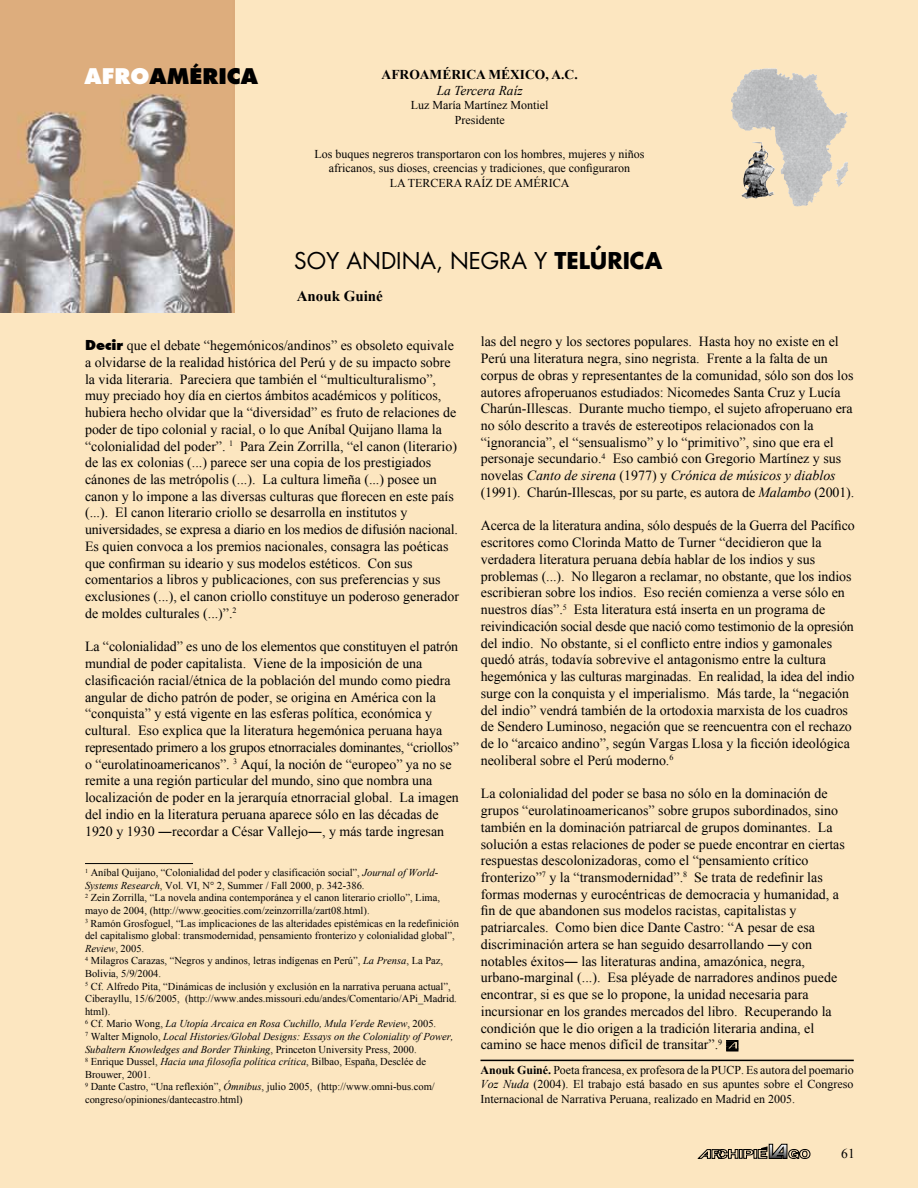
<style>
.page{position:relative;width:918px;height:1188px;background:#fce6c0}
.page>*{position:absolute;margin:0;border:0;box-sizing:border-box;transform-origin:0 0}
.t1{font:22.5px "Futura";color:#000}
.t2{font:800 21px "Futura";color:#000}
.t3{font:700 15px "Times New Roman";color:#000}
.t4{font:13.95px/16.8px "Times New Roman";color:#000}
.t5{font:700 13.5px "Times New Roman";color:#000}
.t6{font:italic 13.5px "Times New Roman";color:#000}
.t7{font:13.5px "Times New Roman";color:#000}
.t8{font:12px/14.4px "Times New Roman";color:#000;text-align:center}
.t9{font:10.5px/12.6px "Times New Roman";color:#000}
.s1{color:#fff}
.s2{font-weight:700}
.s3{font-family:"Futura BT";font-weight:900}
.s4{font-style:italic}
</style>
<div class="page">
<img style="left:0;top:0;width:235px;height:312px">
<img style="left:731px;top:68px;width:85px;height:139px">
<hr style="left:481px;top:1060px;width:373px;height:1px;background:#000">
<hr style="left:85px;top:863px;width:108px;height:1px;background:#000">
<svg style="left:698px;top:1144px;width:112px;height:15px"></svg>
<svg style="left:727px;top:1040px;width:11px;height:11px"></svg>
<h2 class="t2" style="left:85px;top:63px;width:175px"><span class="s1">AFRO</span>AMÉRICA</h2>
<p class="t5" style="left:382px;top:67px;width:198px">AFROAMÉRICA MÉXICO, A.C.</p>
<p class="t6" style="left:437px;top:83px;width:88px">La Tercera Raíz</p>
<p class="t8" style="left:411px;top:98px;width:139px">Luz María Martínez Montiel<br>Presidente</p>
<p class="t8" style="left:314px;top:147px;width:331px">Los buques negreros transportaron con los hombres, mujeres y niños africanos, sus dioses, creencias y tradiciones, que configuraron<br>LA TERCERA RAÍZ DE AMÉRICA</p>
<h1 class="t1" style="left:294px;top:245px;width:370px">SOY ANDINA, NEGRA Y <span class="s2">TELÚRICA</span></h1>
<p class="t3" style="left:297px;top:288px;width:88px">Anouk Guiné</p>
<p class="t4" style="left:85px;top:337px;width:376px"><span class="s3">Decir</span> que el debate “hegemónicos/andinos” es obsoleto equivale a olvidarse de la realidad histórica del Perú y de su impacto sobre la vida literaria. Pareciera que también el “multiculturalismo”, muy preciado hoy día en ciertos ámbitos académicos y políticos, hubiera hecho olvidar que la “diversidad” es fruto de relaciones de poder de tipo colonial y racial, o lo que Aníbal Quijano llama la “colonialidad del poder”. <sup>1</sup> Para Zein Zorrilla, “el canon (literario) de las ex colonias (...) parece ser una copia de los prestigiados cánones de las metrópolis (...). La cultura limeña (...) posee un canon y lo impone a las diversas culturas que florecen en este país (...). El canon literario criollo se desarrolla en institutos y universidades, se expresa a diario en los medios de difusión nacional.<br>Es quien convoca a los premios nacionales, consagra las poéticas que confirman su ideario y sus modelos estéticos. Con sus comentarios a libros y publicaciones, con sus preferencias y sus exclusiones (...), el canon criollo constituye un poderoso generador de moldes culturales (...)”.<sup>2</sup></p>
<p class="t4" style="left:85px;top:638px;width:375px">La “colonialidad” es uno de los elementos que constituyen el patrón mundial de poder capitalista. Viene de la imposición de una clasificación racial/étnica de la población del mundo como piedra angular de dicho patrón de poder, se origina en América con la “conquista” y está vigente en las esferas política, económica y cultural. Eso explica que la literatura hegemónica peruana haya representado primero a los grupos etnorraciales dominantes, “criollos” o “eurolatinoamericanos”. <sup>3</sup> Aquí, la noción de “europeo” ya no se remite a una región particular del mundo, sino que nombra una localización de poder en la jerarquía etnorracial global. La imagen del indio en la literatura peruana aparece sólo en las décadas de 1920 y 1930 ―recordar a César Vallejo―, y más tarde ingresan</p>
<p class="t9" style="left:85px;top:866px;width:375px"><sup>1</sup> Aníbal Quijano, “Colonialidad del poder y clasificación social”, <span class="s4">Journal of World-Systems Research</span>, Vol. VI, N° 2, Summer / Fall 2000, p. 342-386.<br><sup>2</sup> Zein Zorrilla, “La novela andina contemporánea y el canon literario criollo”, Lima, mayo de 2004, (http://www.geocities.com/zeinzorrilla/zart08.html).<br><sup>3</sup> Ramón Grosfoguel, “Las implicaciones de las alteridades epistémicas en la redefinición del capitalismo global: transmodernidad, pensamiento fronterizo y colonialidad global”, <span class="s4">Review</span>, 2005.<br><sup>4</sup> Milagros Carazas, “Negros y andinos, letras indígenas en Perú”, <span class="s4">La Prensa</span>, La Paz, Bolivia, 5/9/2004.<br><sup>5</sup> Cf. Alfredo Pita, “Dinámicas de inclusión y exclusión en la narrativa peruana actual”, Ciberayllu, 15/6/2005, (http://www.andes.missouri.edu/andes/Comentario/APi_Madrid. html).<br><sup>6</sup> Cf. Mario Wong, <span class="s4">La Utopía Arcaica en Rosa Cuchillo, Mula Verde Review</span>, 2005.<br><sup>7</sup> Walter Mignolo, <span class="s4">Local Histories/Global Designs: Essays on the Coloniality of Power, Subaltern Knowledges and Border Thinking</span>, Princeton University Press, 2000.<br><sup>8</sup> Enrique Dussel, <span class="s4">Hacia una filosofía política crítica</span>, Bilbao, España, Desclée de Brouwer, 2001.<br><sup>9</sup> Dante Castro, “Una reflexión”, <span class="s4">Ómnibus</span>, julio 2005, (http://www.omni-bus.com/ congreso/opiniones/dantecastro.html)</p>
<p class="t4" style="left:481px;top:333px;width:375px">las del negro y los sectores populares. Hasta hoy no existe en el Perú una literatura negra, sino negrista. Frente a la falta de un corpus de obras y representantes de la comunidad, sólo son dos los autores afroperuanos estudiados: Nicomedes Santa Cruz y Lucía Charún-Illescas. Durante mucho tiempo, el sujeto afroperuano era no sólo descrito a través de estereotipos relacionados con la “ignorancia”, el “sensualismo” y lo “primitivo”, sino que era el personaje secundario.<sup>4</sup> Eso cambió con Gregorio Martínez y sus novelas <span class="s4">Canto de sirena</span> (1977) y <span class="s4">Crónica de músicos y diablos </span>(1991). Charún-Illescas, por su parte, es autora de <span class="s4">Malambo</span> (2001).</p>
<p class="t4" style="left:481px;top:517px;width:376px">Acerca de la literatura andina, sólo después de la Guerra del Pacífico escritores como Clorinda Matto de Turner “decidieron que la verdadera literatura peruana debía hablar de los indios y sus problemas (...). No llegaron a reclamar, no obstante, que los indios escribieran sobre los indios. Eso recién comienza a verse sólo en nuestros días”.<sup>5</sup> Esta literatura está inserta en un programa de reivindicación social desde que nació como testimonio de la opresión del indio. No obstante, si el conflicto entre indios y gamonales quedó atrás, todavía sobrevive el antagonismo entre la cultura hegemónica y las culturas marginadas. En realidad, la idea del indio surge con la conquista y el imperialismo. Más tarde, la “negación del indio” vendrá también de la ortodoxia marxista de los cuadros de Sendero Luminoso, negación que se reencuentra con el rechazo de lo “arcaico andino”, según Vargas Llosa y la ficción ideológica neoliberal sobre el Perú moderno.<sup>6</sup></p>
<p class="t4" style="left:481px;top:785px;width:366px">La colonialidad del poder se basa no sólo en la dominación de grupos “eurolatinoamericanos” sobre grupos subordinados, sino también en la dominación patriarcal de grupos dominantes. La solución a estas relaciones de poder se puede encontrar en ciertas respuestas descolonizadoras, como el “pensamiento crítico fronterizo”<sup>7</sup> y la “transmodernidad”.<sup>8</sup> Se trata de redefinir las formas modernas y eurocéntricas de democracia y humanidad, a fin de que abandonen sus modelos racistas, capitalistas y patriarcales. Como bien dice Dante Castro: “A pesar de esa discriminación artera se han seguido desarrollando ―y con notables éxitos― las literaturas andina, amazónica, negra, urbano-marginal (...). Esa pléyade de narradores andinos puede encontrar, si es que se lo propone, la unidad necesaria para incursionar en los grandes mercados del libro. Recuperando la condición que le dio origen a la tradición literaria andina, el camino se hace menos difícil de transitar”.<sup>9</sup></p>
<p class="t8" style="left:481px;top:1063px;width:375px;text-align:justify"><span class="s2">Anouk Guiné.</span> Poeta francesa, ex profesora de la PUCP. Es autora del poemario <span class="s4">Voz Nuda</span> (2004). El trabajo está basado en sus apuntes sobre el Congreso Internacional de Narrativa Peruana, realizado en Madrid en 2005.</p>
<p class="t7" style="left:841px;top:1146px;width:15px">61</p>
</div>
